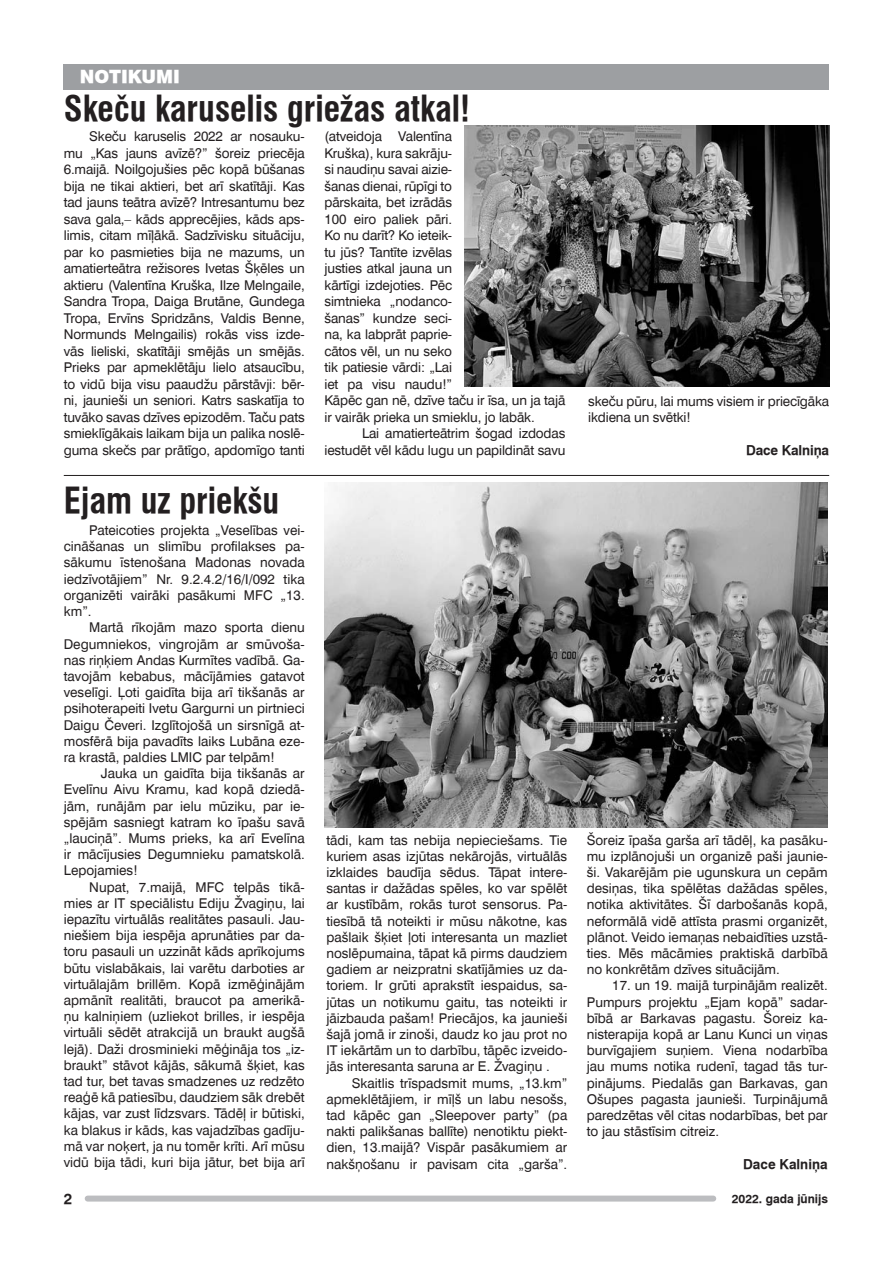
<style>
.page{position:relative;width:893px;height:1263px;background:#fff}
.page>*{position:absolute;margin:0;border:0;box-sizing:border-box;transform-origin:0 0}
.t1{font:700 condensed 34.5px "Swiss 721 TL";color:#231f20}
.t2{font:900 18px "Swiss 721 TL";color:#fff}
.t3{font:700 15px "Swiss 721 TL";color:#231f20}
.t4{font:13.5px/16.2px "Swiss 721 TL";letter-spacing:-.01em;color:#231f20;text-align:justify}
.t5{font:700 13.5px "Swiss 721 TL";letter-spacing:-.005em;color:#231f20}
.t6{font:700 12px "Swiss 721 TL";color:#231f20}
</style>
<div class="page">
<div style="left:88px;top:1195px;width:625px;height:6px;background:#bcbdc0"></div>
<div style="left:64px;top:64px;width:765px;height:25px;background:#9d9fa2"></div>
<hr style="left:64px;top:475px;width:765px;height:1px;background:#231f20">
<img style="left:465px;top:125px;width:364px;height:262px">
<img style="left:324px;top:482px;width:504px;height:345px">
<h2 class="t2" style="left:80px;top:66px;width:102px">NOTIKUMI</h2>
<h1 class="t1" style="left:64px;top:88px;width:408px">Skeču karuselis griežas atkal!</h1>
<p class="t4" style="left:64px;top:128px;width:242px;text-indent:26px">Skeču karuselis 2022 ar nosauku&shy;mu „Kas jauns avīzē?” šoreiz priecēja 6.maijā. Noilgojušies pēc kopā būšanas bija ne tikai aktieri, bet arī skatītāji. Kas tad jauns teātra avīzē? Intresantumu bez sava gala,– kāds apprecējies, kāds aps&shy;limis, citam mīļākā. Sadzīvisku situāciju, par ko pasmieties bija ne mazums, un amatierteātra režisores Ivetas Šķēles un aktieru (Valentīna Kruška, Ilze Melngaile, Sandra Tropa, Daiga Brutāne, Gundega Tropa, Ervīns Spridzāns, Valdis Benne, Normunds Melngailis) rokās viss izde&shy;vās lieliski, skatītāji smējās un smējās.<br>Prieks par apmeklētāju lielo atsaucību, to vidū bija visu paaudžu pārstāvji: bēr&shy;ni, jaunieši un seniori. Katrs saskatīja to tuvāko savas dzīves epizodēm. Taču pats smieklīgākais laikam bija un palika noslē&shy;guma skečs par prātīgo, apdomīgo tanti</p>
<p class="t4" style="left:324px;top:128px;width:242px;text-align:left">(atveidoja Valentīna<br>Kruška), kura sakrāju-<br>si naudiņu savai aizie-<br>šanas dienai, rūpīgi to<br>pārskaita, bet izrādās<br>100 eiro paliek pāri.<br>Ko nu darīt? Ko ieteik-<br>tu jūs? Tantīte izvēlas<br>justies atkal jauna un<br>kārtīgi izdejoties. Pēc<br>simtnieka „nodanco-<br>šanas” kundze seci-<br>na, ka labprāt paprie-<br>cātos vēl, un nu seko<br>tik patiesie vārdi: „Lai<br>iet pa visu naudu!”<br>Kāpēc gan nē, dzīve taču ir īsa, un ja tajā ir vairāk prieka un smieklu, jo labāk.</p>
<p class="t4" style="left:324px;top:425px;width:242px;text-align:right">Lai amatierteātrim šogad izdodas iestudēt vēl kādu lugu un papildināt savu</p>
<h1 class="t1" style="left:64px;top:480px;width:217px">Ejam uz priekšu</h1>
<p class="t4" style="left:64px;top:522px;width:242px;text-indent:26px">Pateicoties projekta „Veselības vei&shy;cināšanas un slimību profilakses pa&shy;sākumu īstenošana Madonas novada iedzīvotājiem” Nr. 9.2.4.2/16/I/092 tika organizēti vairāki pasākumi MFC „13. km”.</p>
<p class="t4" style="left:64px;top:619px;width:242px;text-indent:26px">Martā rīkojām mazo sporta dienu Degumniekos, vingrojām ar smūvoša&shy;nas riņķiem Andas Kurmītes vadībā. Ga&shy;tavojām kebabus, mācījāmies gatavot veselīgi. Ļoti gaidīta bija arī tikšanās ar psihoterapeiti Ivetu Gargurni un pirtnieci Daigu Čeveri. Izglītojošā un sirsnīgā at&shy;mosfērā bija pavadīts laiks Lubāna eze&shy;ra krastā, paldies LMIC par telpām!</p>
<p class="t4" style="left:64px;top:765px;width:242px;text-indent:37px">Jauka un gaidīta bija tikšanās ar Evelīnu Aivu Kramu, kad kopā dziedā&shy;jām, runājām par ielu mūziku, par ie&shy;spējām sasniegt katram ko īpašu savā „lauciņā”. Mums prieks, ka arī Evelīna ir mācījusies Degumnieku pamatskolā.<br>Lepojamies!</p>
<p class="t4" style="left:64px;top:878px;width:242px;text-indent:26px">Nupat, 7.maijā, MFC telpās tikā&shy;mies ar IT speciālistu Ediju Žvagiņu, lai iepazītu virtuālās realitātes pasauli. Jau&shy;niešiem bija iespēja aprunāties par da&shy;toru pasauli un uzzināt kāds aprīkojums būtu vislabākais, lai varētu darboties ar virtuālajām brillēm. Kopā izmēģinājām apmānīt realitāti, braucot pa amerikā&shy;ņu kalniņiem (uzliekot brilles, ir iespēja virtuāli sēdēt atrakcijā un braukt augšā lejā). Daži drosminieki mēģināja tos „iz&shy;braukt” stāvot kājās, sākumā šķiet, kas tad tur, bet tavas smadzenes uz redzēto reaģē kā patiesību, daudziem sāk drebēt kājas, var zust līdzsvars. Tādēļ ir būtiski, ka blakus ir kāds, kas vajadzības gadīju&shy;mā var noķert, ja nu tomēr krīti. Arī mūsu vidū bija tādi, kuri bija jātur, bet bija arī</p>
<p class="t4" style="left:326px;top:831px;width:242px">tādi, kam tas nebija nepieciešams. Tie kuriem asas izjūtas nekārojās, virtuālās izklaides baudīja sēdus. Tāpat intere&shy;santas ir dažādas spēles, ko var spēlēt ar kustībām, rokās turot sensorus. Pa&shy;tiesībā tā noteikti ir mūsu nākotne, kas pašlaik šķiet ļoti interesanta un mazliet noslēpumaina, tāpat kā pirms daudziem gadiem ar neizpratni skatījāmies uz da&shy;toriem. Ir grūti aprakstīt iespaidus, sa&shy;jūtas un notikumu gaitu, tas noteikti ir jāizbauda pašam! Priecājos, ka jaunieši šajā jomā ir zinoši, daudz ko jau prot no IT iekārtām un to darbību, tāpēc izveido&shy;jās interesanta saruna ar E. Žvagiņu .</p>
<p class="t4" style="left:326px;top:1074px;width:242px;text-indent:26px">Skaitlis trīspadsmit mums, „13.km” apmeklētājiem, ir mīļš un labu nesošs, tad kāpēc gan „Sleepover party” (pa nakti palikšanas ballīte) nenotiktu piekt&shy;dien, 13.maijā? Vispār pasākumiem ar nakšņošanu ir pavisam cita „garša”.</p>
<p class="t4" style="left:588px;top:393px;width:242px">skeču pūru, lai mums visiem ir priecīgāka ikdiena un svētki!</p>
<p class="t5" style="left:746px;top:442px;width:85px">Dace Kalniņa</p>
<p class="t4" style="left:587px;top:831px;width:242px">Šoreiz īpaša garša arī tādēļ, ka pasāku&shy;mu izplānojuši un organizē paši jaunie&shy;ši. Vakarējām pie ugunskura un cepām desiņas, tika spēlētas dažādas spēles, notika aktivitātes. Šī darbošanās kopā, neformālā vidē attīsta prasmi organizēt, plānot. Veido iemaņas nebaidīties uzstā&shy;ties. Mēs mācāmies praktiskā darbībā no konkrētām dzīves situācijām.</p>
<p class="t4" style="left:587px;top:977px;width:242px;text-indent:26px">17. un 19. maijā turpinājām realizēt.<br>Pumpurs projektu „Ejam kopā” sadar&shy;bībā ar Barkavas pagastu. Šoreiz ka&shy;nisterapija kopā ar Lanu Kunci un viņas burvīgajiem suņiem. Viena nodarbība jau mums notika rudenī, tagad tās tur&shy;pinājums. Piedalās gan Barkavas, gan Ošupes pagasta jaunieši. Turpinājumā paredzētas vēl citas nodarbības, bet par to jau stāstīsim citreiz.</p>
<p class="t5" style="left:743px;top:1155px;width:86px">Dace Kalniņa</p>
<p class="t3" style="left:64px;top:1189px;width:10px">2</p>
<p class="t6" style="left:732px;top:1191px;width:98px">2022. gada jūnijs</p>
</div>
